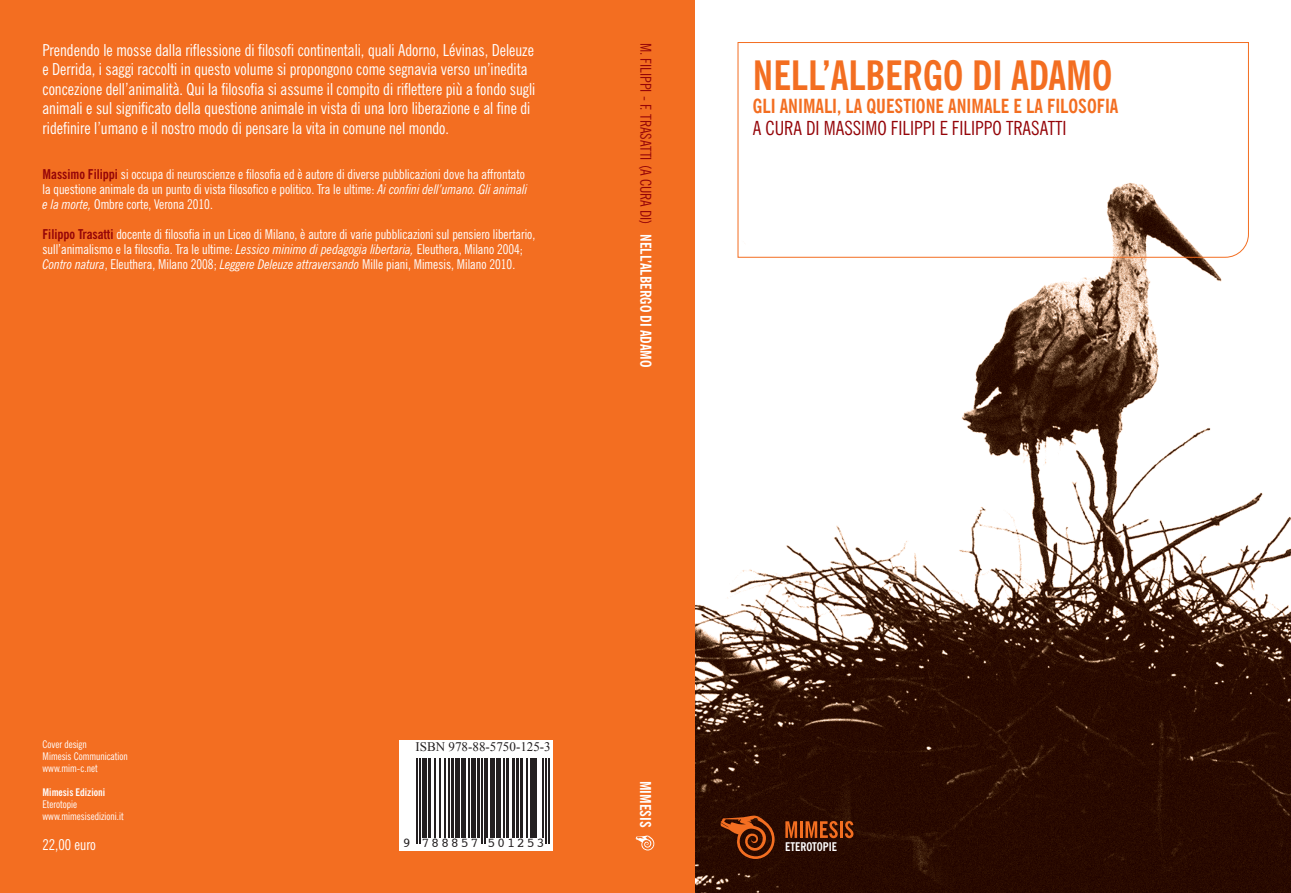
<style>
.page{position:relative;width:1291px;height:893px;background:#fff}
.page>*{position:absolute;margin:0;border:0;box-sizing:border-box;transform-origin:0 0}
.t1{font:700 condensed 40.5px "News Gothic BT";color:#f36e21}
.t2{font:700 condensed 19.5px "News Gothic BT";color:#f36e21}
.t3{font:condensed 19.5px "News Gothic BT";color:#940408}
.t4{font:condensed 16.5px/19.5px "News Gothic BT";color:#fff}
.t5{font:condensed 15px "News Gothic BT";color:#940408}
.t6{font:condensed 15px "News Gothic BT";color:#fff}
.t7{font:700 condensed 15px "News Gothic BT";color:#fff}
.t8{font:condensed 13.5px/15px "News Gothic BT";color:#fff}
.t9{font:13.5px "Courier";letter-spacing:.125em;color:#231f20}
.t10{font:13.05px "Times New Roman";color:#231f20}
.t11{font:700 condensed 12px "News Gothic BT";color:#fff}
.t12{font:condensed 10.5px/12px "News Gothic BT";color:#fff}
.t13{font:700 condensed 10.5px "News Gothic BT";color:#fff}
.s1{font-weight:700;color:#940408}
.s2{font-style:italic}
.s3{font-weight:700;color:#fff}
</style>
<div class="page">
<div style="left:0;top:0;width:695px;height:893px;background:#f36e21"></div>
<svg style="left:635px;top:835px;width:19px;height:15px"></svg>
<svg style="left:400px;top:740px;width:153px;height:110px;background:#dad9d9"></svg>
<hr style="left:416px;top:758px;width:2px;height:85px;background:#231f20">
<hr style="left:419px;top:758px;width:1px;height:85px;background:#231f20">
<hr style="left:422px;top:758px;width:4px;height:79px;background:#231f20">
<hr style="left:427px;top:758px;width:3px;height:79px;background:#231f20">
<hr style="left:435px;top:758px;width:1px;height:79px;background:#231f20">
<hr style="left:439px;top:758px;width:1px;height:79px;background:#231f20">
<hr style="left:444px;top:758px;width:2px;height:79px;background:#231f20">
<hr style="left:449px;top:758px;width:1px;height:79px;background:#231f20">
<hr style="left:451px;top:758px;width:3px;height:79px;background:#231f20">
<div style="left:455px;top:758px;width:5px;height:79px;background:#231f20"></div>
<hr style="left:461px;top:758px;width:4px;height:79px;background:#231f20">
<hr style="left:468px;top:758px;width:2px;height:79px;background:#231f20">
<hr style="left:471px;top:758px;width:4px;height:79px;background:#231f20">
<hr style="left:476px;top:758px;width:3px;height:79px;background:#231f20">
<hr style="left:481px;top:758px;width:1px;height:85px;background:#231f20">
<hr style="left:484px;top:758px;width:1px;height:85px;background:#231f20">
<hr style="left:486px;top:758px;width:2px;height:79px;background:#231f20">
<hr style="left:491px;top:758px;width:4px;height:79px;background:#231f20">
<hr style="left:496px;top:758px;width:4px;height:79px;background:#231f20">
<hr style="left:503px;top:758px;width:2px;height:79px;background:#231f20">
<hr style="left:506px;top:758px;width:3px;height:79px;background:#231f20">
<hr style="left:512px;top:758px;width:3px;height:79px;background:#231f20">
<hr style="left:516px;top:758px;width:3px;height:79px;background:#231f20">
<hr style="left:520px;top:758px;width:3px;height:79px;background:#231f20">
<hr style="left:526px;top:758px;width:1px;height:79px;background:#231f20">
<hr style="left:530px;top:758px;width:4px;height:79px;background:#231f20">
<hr style="left:536px;top:758px;width:1px;height:79px;background:#231f20">
<hr style="left:543px;top:758px;width:1px;height:79px;background:#231f20">
<hr style="left:545px;top:758px;width:2px;height:85px;background:#231f20">
<hr style="left:548px;top:758px;width:2px;height:85px;background:#231f20">
<img style="left:695px;top:42px;width:595px;height:851px">
<svg style="left:785px;top:821px;width:68px;height:17px"></svg>
<svg style="left:720px;top:815px;width:54px;height:44px;background:#6b2a0b"></svg>
<svg style="left:737px;top:42px;width:511px;height:216px"></svg>
<p class="t4" style="left:43px;top:40px;width:494px">Prendendo le mosse dalla riflessione di filosofi continentali, quali Adorno, Lévinas, Deleuze e Derrida, i saggi raccolti in questo volume si propongono come segnavia verso un’inedita concezione dell’animalità. Qui la filosofia si assume il compito di riflettere più a fondo sugli animali e sul significato della questione animale in vista di una loro liberazione e al fine di ridefinire l’umano e il nostro modo di pensare la vita in comune nel mondo.</p>
<p class="t8" style="left:43px;top:166px;width:486px"><span class="s1">Massimo Filippi</span> si occupa di neuroscienze e filosofia ed è autore di diverse pubblicazioni dove ha affrontato la questione animale da un punto di vista filosofico e politico. Tra le ultime: <span class="s2">Ai confini dell’umano. Gli animali e la morte,</span> Ombre corte, Verona 2010.</p>
<p class="t8" style="left:43px;top:226px;width:494px"><span class="s1">Filippo Trasatti</span> docente di filosofia in un Liceo di Milano, è autore di varie pubblicazioni sul pensiero libertario, sull’animalismo e la filosofia. Tra le ultime: <span class="s2">Lessico minimo di pedagogia libertaria,</span> Eleuthera, Milano 2004;<br><span class="s2">Contro natura</span>, Eleuthera, Milano 2008; <span class="s2">Leggere Deleuze attraversando</span> Mille piani, Mimesis, Milano 2010.</p>
<p class="t5" style="left:655px;top:43px;width:326px;rotate:90deg">M. FILIPPI - F. TRASATTI (a cura di) <span class="s3">NELL’ALBERGO DI ADAMO</span></p>
<h1 class="t1" style="left:753px;top:51px;width:361px">NELL’ALBERGO DI ADAMO</h1>
<h2 class="t2" style="left:753px;top:94px;width:367px">GLI ANIMALI, LA QUESTIONE ANIMALE E LA FILOSOFIa</h2>
<h2 class="t3" style="left:753px;top:116px;width:315px">A CURA DI MASSIMO FILIPPI E FILIPPO TRASATTI</h2>
<p class="t12" style="left:43px;top:738px;width:87px">Cover design<br>Mimesis Communication www.mim-c.net</p>
<p class="t13" style="left:43px;top:786px;width:64px">Mimesis Edizioni</p>
<p class="t12" style="left:43px;top:798px;width:83px">Eterotopie www.mimesisedizioni.it</p>
<p class="t10" style="left:415px;top:738px;width:137px">isbn 978-88-5750-125-3</p>
<p class="t7" style="left:654px;top:781px;width:48px;rotate:90deg">MIMESIS</p>
<p class="t6" style="left:43px;top:835px;width:55px">22,00 euro</p>
<p class="t9" style="left:403px;top:832px;width:143px">9 788857 501253</p>
<p class="t11" style="left:785px;top:839px;width:53px">ETEROTOPIE</p>
</div>
